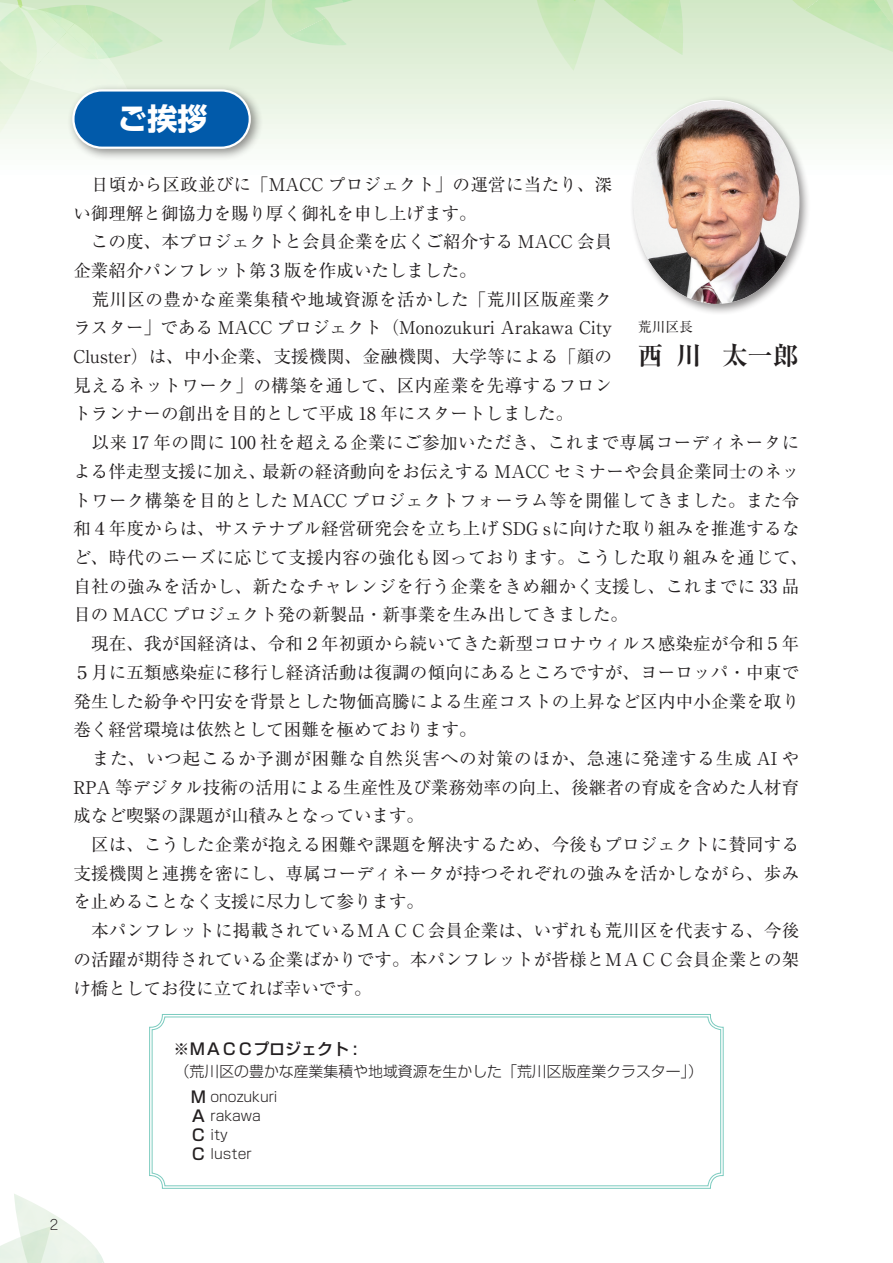
<style>
.page{position:relative;width:893px;height:1263px;background:#fff}
.page>*{position:absolute;margin:0;border:0;box-sizing:border-box;transform-origin:0 0}
.t1{font:700 30px "Shin Go Pro";color:#fff}
.t2{font:700 25.5px "Ryumin Pro";color:#231f20}
.t3{font:17.55px/28.7px "Ryumin Pro";letter-spacing:.01em;color:#231f20;text-align:justify}
.t4{font:500 15.9px "Shin Go Pro";color:#231f20}
.t5{font:300 14.85px "Shin Go Pro";color:#231f20}
.t6{font:300 13.8px "Shin Go Pro";color:#231f20}
.t7{font:13.8px "Ryumin Pro";color:#231f20}
.t8{font:300 13.8px "Jun 101 Pro";color:#231f20}
.s1{font-weight:500;font-size:15.9px}
</style>
<div class="page">
<svg style="left:163px;top:0;width:730px;height:144px;background:#e4f1dd"></svg>
<svg style="left:229px;top:0;width:126px;height:50px;background:#cde8c4"></svg>
<svg style="left:535px;top:0;width:148px;height:71px;background:#d3eac7"></svg>
<svg style="left:764px;top:0;width:129px;height:57px;background:#d1e9c6"></svg>
<svg style="left:0;top:0;width:163px;height:144px;background:#def0d5"></svg>
<svg style="left:0;top:1194px;width:104px;height:69px"></svg>
<div style="left:67px;top:84px;width:196px;height:77px;background:#231f20;opacity:.5"></div>
<div style="left:73px;top:90px;width:177px;height:58px;background:#015aaa;border-radius:29px"></div>
<div style="left:72px;top:89px;width:179px;height:60px;border:2px solid #fff;border-radius:29px"></div>
<svg style="left:149px;top:1014px;width:575px;height:175px"></svg>
<div style="left:152px;top:1017px;width:569px;height:169px;border:1px solid #7bcbbf;border-radius:13px"></div>
<div style="left:629px;top:95px;width:182px;height:220px;background:#231f20;opacity:.5"></div>
<img style="left:634px;top:100px;width:165px;height:204px">
<p class="t1" style="left:117px;top:95px;width:91px">ご挨拶</p>
<p class="t3" style="left:73px;top:169px;width:540px">　日頃から区政並びに「MACC プロジェクト」の運営に当たり、深い御理解と御協力を賜り厚く御礼を申し上げます。</p>
<p class="t3" style="left:73px;top:226px;width:540px">　この度、本プロジェクトと会員企業を広くご紹介する MACC 会員企業紹介パンフレット第３版を作成いたしました。</p>
<p class="t3" style="left:73px;top:284px;width:540px">　荒川区の豊かな産業集積や地域資源を活かした「荒川区版産業クラスター」である MACC プロジェクト（Monozukuri Arakawa City Cluster）は、中小企業、支援機関、金融機関、大学等による「顔の見えるネットワーク」の構築を通して、区内産業を先導するフロントランナーの創出を目的として平成 18 年にスタートしました。</p>
<p class="t3" style="left:73px;top:427px;width:736px;text-align:left">　以来 17 年の間に 100 社を超える企業にご参加いただき、これまで専属コーディネータによる伴走型支援に加え、最新の経済動向をお伝えする MACC セミナーや会員企業同士のネットワーク構築を目的とした MACC プロジェクトフォーラム等を開催してきました。また令和４年度からは、サステナブル経営研究会を立ち上げ SDGｓに向けた取り組みを推進するなど、時代のニーズに応じて支援内容の強化も図っております。こうした取り組みを通じて、自社の強みを活かし、新たなチャレンジを行う企業をきめ細かく支援し、これまでに 33 品目の MACC プロジェクト発の新製品・新事業を生み出してきました。</p>
<p class="t3" style="left:73px;top:628px;width:728px">　現在、我が国経済は、令和２年初頭から続いてきた新型コロナウィルス感染症が令和５年５月に五類感染症に移行し経済活動は復調の傾向にあるところですが、ヨーロッパ・中東で発生した紛争や円安を背景とした物価高騰による生産コストの上昇など区内中小企業を取り巻く経営環境は依然として困難を極めております。</p>
<p class="t3" style="left:73px;top:743px;width:727px">　また、いつ起こるか予測が困難な自然災害への対策のほか、急速に発達する生成 AI やRPA 等デジタル技術の活用による生産性及び業務効率の向上、後継者の育成を含めた人材育成など喫緊の課題が山積みとなっています。</p>
<p class="t3" style="left:73px;top:829px;width:727px">　区は、こうした企業が抱える困難や課題を解決するため、今後もプロジェクトに賛同する支援機関と連携を密にし、専属コーディネータが持つそれぞれの強みを活かしながら、歩みを止めることなく支援に尽力して参ります。</p>
<p class="t3" style="left:73px;top:915px;width:727px">　本パンフレットに掲載されているＭＡＣＣ会員企業は、いずれも荒川区を代表する、今後の活躍が期待されている企業ばかりです。本パンフレットが皆様とＭＡＣＣ会員企業との架け橋としてお役に立てれば幸いです。</p>
<p class="t7" style="left:638px;top:316px;width:57px">荒川区長</p>
<p class="t2" style="left:638px;top:335px;width:162px">西川 太一郎</p>
<p class="t4" style="left:174px;top:1036px;width:185px">※ＭＡＣＣプロジェクト :</p>
<p class="t5" style="left:175px;top:1059px;width:530px">（荒川区の豊かな産業集積や地域資源を生かした「荒川区版産業クラスター」）</p>
<p class="t6" style="left:191px;top:1085px;width:88px"><span class="s1">Ｍ</span> onozukuri</p>
<p class="t6" style="left:191px;top:1104px;width:72px"><span class="s1">Ａ</span> rakawa</p>
<p class="t6" style="left:191px;top:1123px;width:39px"><span class="s1">Ｃ</span> ity</p>
<p class="t6" style="left:191px;top:1143px;width:62px"><span class="s1">Ｃ</span> luster</p>
<p class="t8" style="left:50px;top:1214px;width:10px">2</p>
</div>
